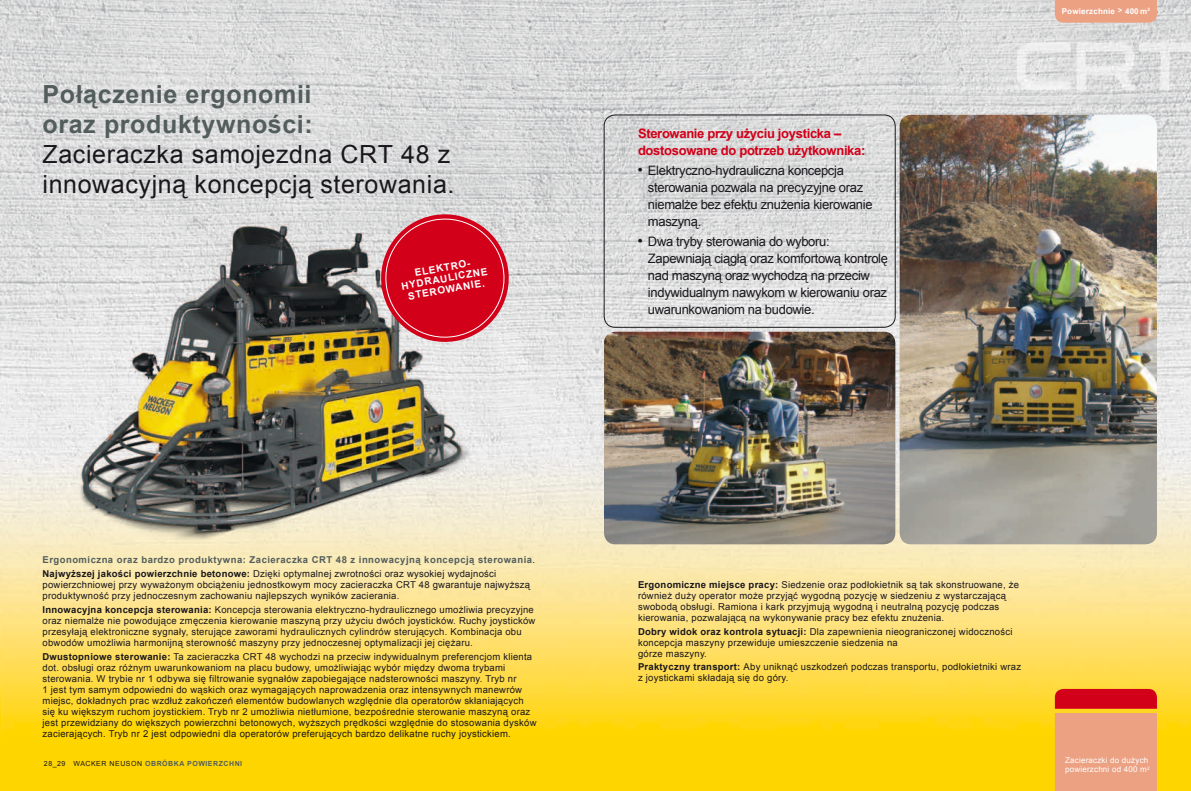
<style>
.page{position:relative;width:1191px;height:791px;background:#fff}
.page>*{position:absolute;margin:0;border:0;box-sizing:border-box;transform-origin:0 0}
.t1{font:25px/30px "Arial";letter-spacing:.025em;color:#1a171c}
.t2{font:700 25px/30px "Arial";letter-spacing:.025em;color:#535e5c}
.t3{font:13px/17px "Arial";letter-spacing:-.025em;color:#1a171c}
.t4{font:700 13px/17px "Arial";letter-spacing:-.025em;color:#d20019}
.t5{font:700 10px "Arial";color:#fff}
.t6{font:9.5px/11px "Arial";letter-spacing:.025em;color:#1a171c}
.t7{font:700 9.5px/13.8px "Arial";letter-spacing:.05em;color:#535e5c}
.t8{font:8px/9.5px "Arial";letter-spacing:.025em;color:#fff}
.t9{font:700 8px "Arial";letter-spacing:.025em;color:#fff}
.t10{font:700 7px "Arial";letter-spacing:.075em;color:#535e5c}
.s1{font-weight:400;color:#1a171c}
.s2{color:#1a171c}
.s3{font-weight:700}
.s4{font-family:"Helvetica";font-size:12px}
</style>
<div class="page">
<img style="left:0;top:0;width:1191px;height:791px">
<svg style="left:1054px;top:689px;width:103px;height:102px;background:#e88569"></svg>
<div style="left:1054px;top:0;width:103px;height:23px;background:#eca183"></div>
<img style="left:604px;top:332px;width:291px;height:212px">
<div style="left:604px;top:115px;width:291px;height:212px;border:1px solid #1a171c;border-radius:11px"></div>
<img style="left:899px;top:115px;width:258px;height:429px">
<svg style="left:376px;top:209px;width:138px;height:138px;background:#d24958"></svg>
<h1 class="t2" style="left:43px;top:80px;width:272px">Połączenie ergonomii oraz produktywności:</h1>
<h1 class="t1" style="left:43px;top:140px;width:413px">Zacieraczka samojezdna CRT 48 z innowacyjną koncepcją sterowania.</h1>
<p class="t5" style="left:413px;top:266px;width:65px;rotate:-10deg">ELEKTRO-</p>
<p class="t5" style="left:400px;top:280px;width:89px;rotate:-10deg">HYDRAULICZNE</p>
<p class="t5" style="left:407px;top:290px;width:79px;rotate:-10deg">STEROWANIE.</p>
<p class="t7" style="left:43px;top:553px;width:494px">Ergonomiczna oraz bardzo produktywna: Zacieraczka CRT 48 z innowacyjną koncepcją sterowania<span class="s1">.<br></span><span class="s2">Najwyższej jakości powierzchnie betonowe:</span> <span class="s1">Dzięki optymalnej zwrotności oraz wysokiej wydajności</span></p>
<p class="t6" style="left:43px;top:579px;width:489px">powierzchniowej przy wyważonym obciążeniu jednostkowym mocy zacieraczka CRT 48 gwarantuje najwyższą produktywność przy jednoczesnym zachowaniu najlepszych wyników zacierania.</p>
<p class="t6" style="left:43px;top:604px;width:494px"><span class="s3">Innowacyjna koncepcja sterowania:</span> Koncepcja sterowania elektryczno-hydraulicznego umożliwia precyzyjne oraz niemalże nie powodujące zmęczenia kierowanie maszyną przy użyciu dwóch joysticków. Ruchy joysticków przesyłają elektroniczne sygnały, sterujące zaworami hydraulicznych cylindrów sterujących. Kombinacja obu obwodów umożliwia harmonijną sterowność maszyny przy jednoczesnej optymalizacji jej ciężaru.</p>
<p class="t6" style="left:43px;top:651px;width:495px"><span class="s3">Dwustopniowe sterowanie:</span> Ta zacieraczka CRT 48 wychodzi na przeciw indywidualnym preferencjom klienta dot. obsługi oraz różnym uwarunkowaniom na placu budowy, umożliwiając wybór między dwoma trybami sterowania. W trybie nr 1 odbywa się filtrowanie sygnałów zapobiegające nadsterowności maszyny. Tryb nr<br>1 jest tym samym odpowiedni do wąskich oraz wymagających naprowadzenia oraz intensywnych manewrów miejsc, dokładnych prac wzdłuż zakończeń elementów budowlanych względnie dla operatorów skłaniających się ku większym ruchom joystickiem. Tryb nr 2 umożliwia nietłumione, bezpośrednie sterowanie maszyną oraz jest przewidziany do większych powierzchni betonowych, wyższych prędkości względnie do stosowania dysków zacierających. Tryb nr 2 jest odpowiedni dla operatorów preferujących bardzo delikatne ruchy joystickiem.</p>
<h2 class="t4" style="left:638px;top:125px;width:229px">Sterowanie przy użyciu joysticka – dostosowane do potrzeb użytkownika:</h2>
<h2 class="t3" style="left:648px;top:162px;width:226px;text-indent:-10px"><span class="s4">•</span> Elektryczno-hydrauliczna koncepcja sterowania pozwala na precyzyjne oraz niemalże bez efektu znużenia kierowanie maszyną.</h2>
<h2 class="t3" style="left:648px;top:233px;width:242px;text-indent:-10px"><span class="s4">•</span> Dwa tryby sterowania do wyboru:<br>Zapewniają ciągłą oraz komfortową kontrolę nad maszyną oraz wychodzą na przeciw indywidualnym nawykom w kierowaniu oraz uwarunkowaniom na budowie.</h2>
<p class="t9" style="left:1061px;top:6px;width:90px">Powierzchnie &gt; 400 m<sup>2</sup></p>
<p class="t6" style="left:638px;top:579px;width:382px"><span class="s3">Ergonomiczne miejsce pracy:</span> Siedzenie oraz podłokietnik są tak skonstruowane, że również duży operator może przyjąć wygodną pozycję w siedzeniu z wystarczającą swobodą obsługi. Ramiona i kark przyjmują wygodną i neutralną pozycję podczas kierowania, pozwalającą na wykonywanie pracy bez efektu znużenia.</p>
<p class="t6" style="left:638px;top:626px;width:376px"><span class="s3">Dobry widok oraz kontrola sytuacji:</span> Dla zapewnienia nieograniczonej widoczności koncepcja maszyny przewiduje umieszczenie siedzenia na<br>górze maszyny.</p>
<p class="t6" style="left:638px;top:662px;width:385px"><span class="s3">Praktyczny transport:</span> Aby uniknąć uszkodzeń podczas transportu, podłokietniki wraz z joystickami składają się do góry.</p>
<p class="t10" style="left:44px;top:759px;width:200px"><span class="s1">28_29 WACKER NEUSON</span> OBRÓBKA POWIERZCHNI</p>
<p class="t8" style="left:1065px;top:755px;width:86px">Zacieraczki do dużych powierzchni od 400 m<sup>2</sup></p>
</div>
